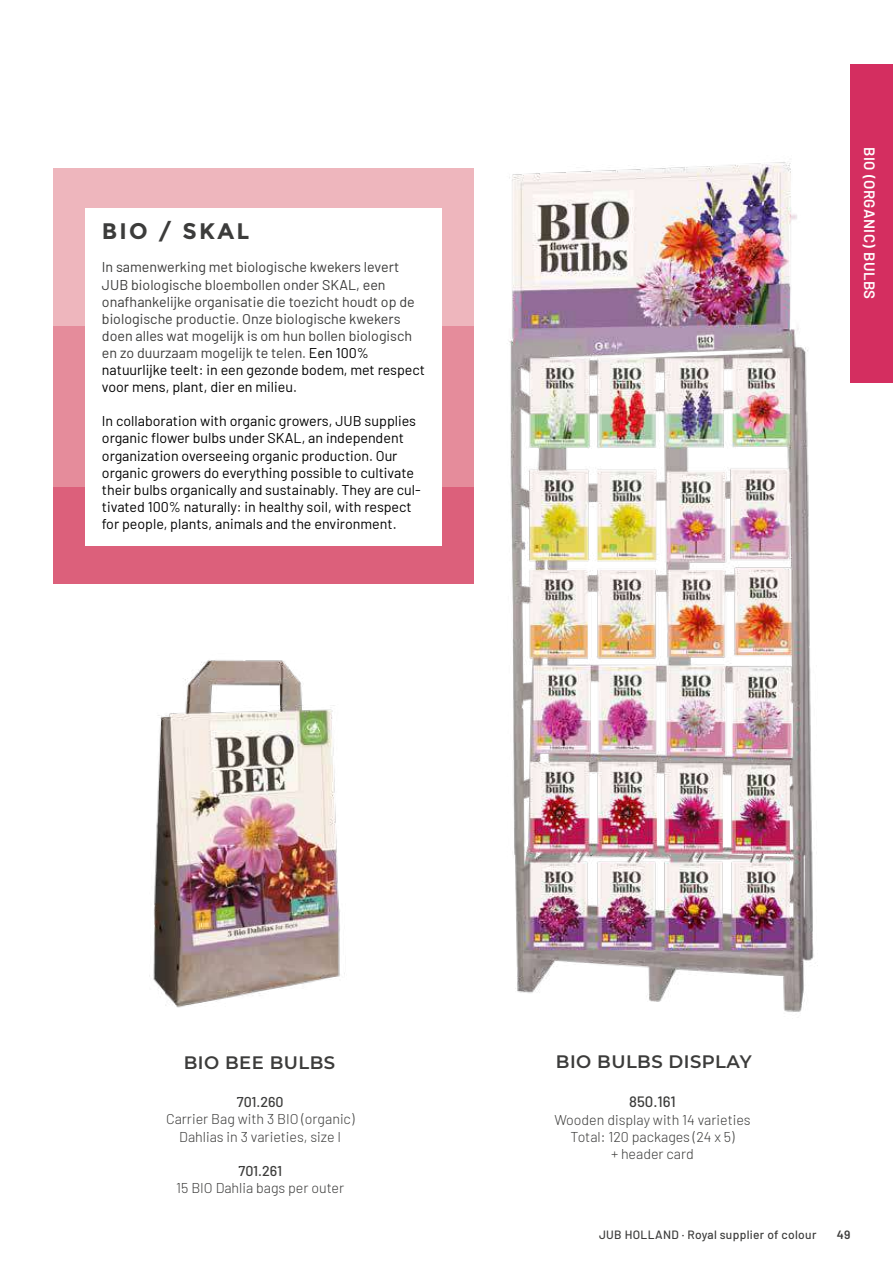
<style>
.page{position:relative;width:893px;height:1263px;background:#fff}
.page>*{position:absolute;margin:0;border:0;box-sizing:border-box;transform-origin:0 0}
.t1{font:700 22.5px "Montserrat";letter-spacing:.1em;color:#3c3c3b}
.t2{font:600 18px "Montserrat";letter-spacing:.025em;color:#3c3c3b}
.t3{font:600 15px "Barlow";letter-spacing:.03em;color:#fff}
.t4{font:500 15px "Barlow";color:#3c3c3b}
.t5{font:14.25px/17.1px "Barlow";color:#3c3c3b}
.t6{font:14.25px/17.1px "Barlow";color:#000}
.t7{font:300 14.25px/17.1px "Barlow";color:#3c3c3b;text-align:center}
.t8{font:500 14.25px "Barlow";color:#3c3c3b}
.t9{font:500 12px "Barlow";letter-spacing:.025em;color:#3c3c3b}
.t10{font:600 12px "Barlow";color:#3c3c3b}
.s1{color:#000}
</style>
<div class="page">
<img style="left:509px;top:162px;width:309px;height:850px">
<div style="left:850px;top:64px;width:43px;height:319px;background:#d42e60"></div>
<img style="left:153px;top:660px;width:192px;height:348px">
<div style="left:53px;top:232px;width:421px;height:346px;background:#e58c9b"></div>
<div style="left:53px;top:168px;width:421px;height:157px;background:#eeb6bd"></div>
<div style="left:53px;top:487px;width:421px;height:97px;background:#dc607b"></div>
<div style="left:85px;top:208px;width:357px;height:338px;background:#fff"></div>
<h1 class="t1" style="left:102px;top:217px;width:149px">BIO / SKAL</h1>
<p class="t5" style="left:102px;top:258px;width:325px">In samenwerking met biologische kwekers levert JUB biologische bloembollen onder SKAL, een onafhankelijke organisatie die toezicht houdt op de biologische productie. Onze biologische kwekers doen alles wat mogelijk is om hun bollen biologisch en zo duurzaam mogelijk te telen. <span class="s1">Een 100% natuurlijke teelt: in een gezonde bodem, met respect voor mens, plant, dier en milieu.</span></p>
<p class="t6" style="left:102px;top:411px;width:320px">In collaboration with organic growers, JUB supplies organic flower bulbs under SKAL, an independent organization overseeing organic production. Our organic growers do everything possible to cultivate their bulbs organically and sustainably. They are cul&shy;tivated 100% naturally: in healthy soil, with respect for people, plants, animals and the environment.</p>
<p class="t3" style="left:881px;top:147px;width:154px;rotate:90deg">BIO (ORGANIC) BULBS</p>
<p class="t2" style="left:184px;top:1049px;width:153px">BIO BEE BULBS</p>
<p class="t8" style="left:237px;top:1092px;width:48px">701.260</p>
<p class="t7" style="left:166px;top:1110px;width:190px">Carrier Bag with 3 BIO (organic)<br>Dahlias in 3 varieties, size I</p>
<p class="t8" style="left:238px;top:1160px;width:45px">701.261</p>
<p class="t7" style="left:176px;top:1178px;width:169px">15 BIO Dahlia bags per outer</p>
<p class="t2" style="left:556px;top:1049px;width:197px">BIO BULBS DISPLAY</p>
<p class="t4" style="left:629px;top:1091px;width:48px">850.161</p>
<p class="t7" style="left:554px;top:1110px;width:198px">Wooden display with 14 varieties<br>Total: 120 packages (24 x 5)<br>+ header card</p>
<p class="t9" style="left:599px;top:1226px;width:219px">JUB HOLLAND · Royal supplier of colour</p>
<p class="t10" style="left:837px;top:1226px;width:15px">49</p>
</div>
